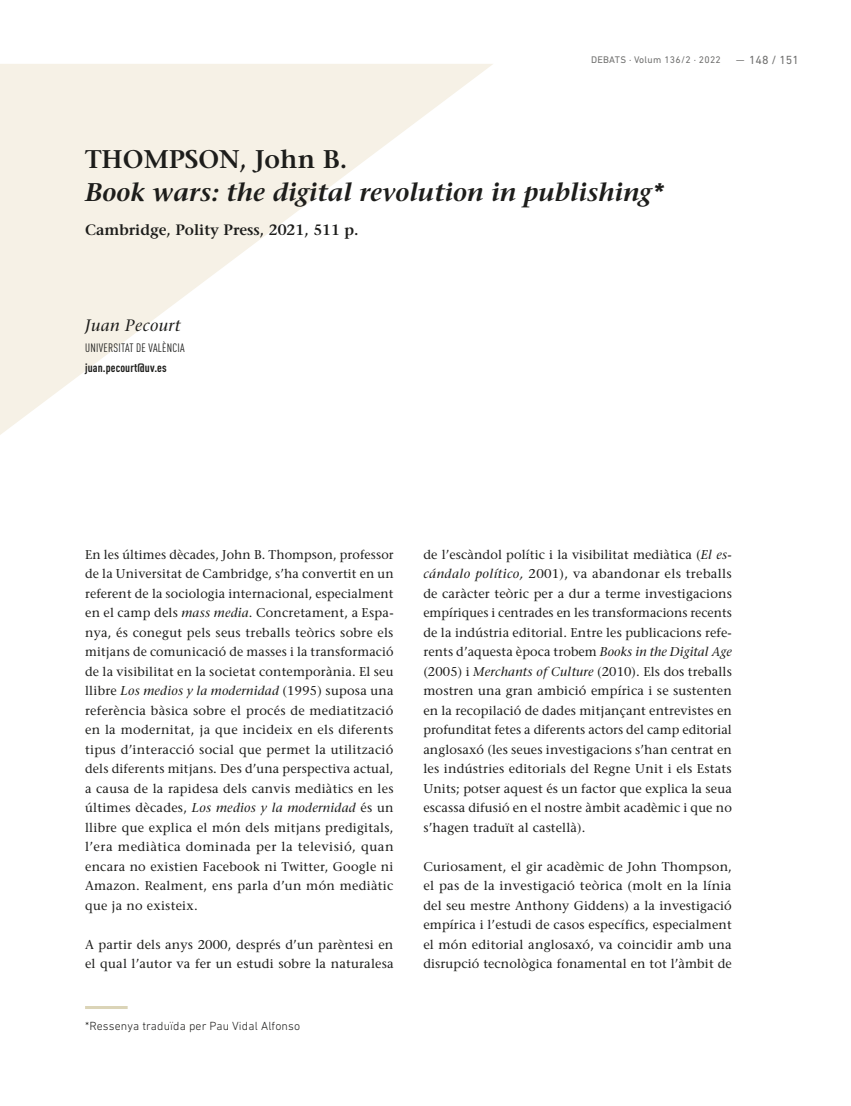
<style>
.page{position:relative;width:851px;height:1106px;background:#fff}
.page>*{position:absolute;margin:0;border:0;box-sizing:border-box;transform-origin:0 0}
.TITULO_DOSSIER{font:italic 600 25.5px "Stone Serif Std";color:#1d1d1b}
.TITULO_DOSSIER-2{font:600 25.5px "Stone Serif Std";color:#1d1d1b}
.NOMBRES{font:italic 500 16.5px "Stone Serif Std";letter-spacing:.03em;color:#1d1d1b}
.TITULO_DOSSIER-3{font:600 15px "Stone Serif Std";color:#1d1d1b}
.TEXTO_CORRIENTE{font:500 12.75px/19.5px "Stone Serif Std";letter-spacing:.015em;color:#1d1d1b;text-align:justify}
.TEXTO_RESUM{font:300 12px "DIN Next LT Pro";letter-spacing:.01em;color:#1d1d1b}
.t1{font:condensed 12px "DIN Pro";letter-spacing:.02em;color:#1d1d1b}
.t2{font:700 condensed 12px "DIN Pro";letter-spacing:.01em;color:#1d1d1b}
.t3{font:12px "DIN Next LT Pro";color:#70706f}
.t4{font:9.75px "DIN Next LT Pro";letter-spacing:.03em;color:#70706f}
.s1{font-style:italic}
</style>
<div class="page">
<svg style="left:0;top:64px;width:493px;height:371px;fill:#f8f4ed"></svg>
<hr style="left:85px;top:1006px;width:43px;height:3px;background:#dbd4b7">
<p class="t4" style="left:591px;top:54px;width:131px">DEBATS · Volum 136/2 · 2022</p>
<p class="t4" style="left:736px;top:54px;width:10px">—</p>
<p class="t3" style="left:749px;top:53px;width:51px">148 / 151</p>
<p class="TITULO_DOSSIER-2" style="left:85px;top:143px;width:264px">THOMPSON, John B.</p>
<p class="TITULO_DOSSIER" style="left:85px;top:177px;width:582px">Book wars: the digital revolution in publishing*</p>
<p class="TITULO_DOSSIER-3" style="left:85px;top:221px;width:275px">Cambridge, Polity Press, 2021, 511 p.</p>
<p class="NOMBRES" style="left:85px;top:316px;width:97px">Juan Pecourt</p>
<p class="t1" style="left:85px;top:339px;width:101px">UNIVERSITAT DE VALÈNCIA</p>
<p class="t2" style="left:85px;top:358px;width:83px">juan.pecourt@uv.es</p>
<p class="TEXTO_CORRIENTE" style="left:85px;top:544px;width:310px">En les últimes dècades, John B. Thompson, professor de la Universitat de Cambridge, s’ha convertit en un referent de la sociologia internacional, especialment en el camp dels <span class="s1">mass media</span>. Concretament, a Espa&shy;nya, és conegut pels seus treballs teòrics sobre els mitjans de comunicació de masses i la transformació de la visibilitat en la societat contemporània. El seu llibre <span class="s1">Los medios y la modernidad</span> (1995) suposa una referència bàsica sobre el procés de mediatització en la modernitat, ja que incideix en els diferents tipus d’interacció social que permet la utilització dels diferents mitjans. Des d’una perspectiva actual, a causa de la rapidesa dels canvis mediàtics en les últimes dècades, <span class="s1">Los medios y la modernidad</span> és un llibre que explica el món dels mitjans predigitals, l’era mediàtica dominada per la televisió, quan encara no existien Facebook ni Twitter, Google ni Amazon. Realment, ens parla d’un món mediàtic que ja no existeix.</p>
<p class="TEXTO_CORRIENTE" style="left:85px;top:934px;width:310px">A partir dels anys 2000, després d’un parèntesi en el qual l’autor va fer un estudi sobre la naturalesa</p>
<p class="TEXTO_RESUM" style="left:85px;top:1019px;width:216px">*Ressenya traduïda per Pau Vidal Alfonso</p>
<p class="TEXTO_CORRIENTE" style="left:423px;top:544px;width:310px">de l’escàndol polític i la visibilitat mediàtica (<span class="s1">El es&shy;cándalo político,</span> 2001), va abandonar els treballs de caràcter teòric per a dur a terme investigacions empíriques i centrades en les transformacions recents de la indústria editorial. Entre les publicacions refe&shy;rents d’aquesta època trobem <span class="s1">Books in the Digital Age </span>(2005) i <span class="s1">Merchants of Culture</span> (2010). Els dos treballs mostren una gran ambició empírica i se sustenten en la recopilació de dades mitjançant entrevistes en profunditat fetes a diferents actors del camp editorial anglosaxó (les seues investigacions s’han centrat en les indústries editorials del Regne Unit i els Estats Units; potser aquest és un factor que explica la seua escassa difusió en el nostre àmbit acadèmic i que no s’hagen traduït al castellà).</p>
<p class="TEXTO_CORRIENTE" style="left:423px;top:856px;width:310px">Curiosament, el gir acadèmic de John Thompson, el pas de la investigació teòrica (molt en la línia del seu mestre Anthony Giddens) a la investigació empírica i l’estudi de casos específics, especialment el món editorial anglosaxó, va coincidir amb una disrupció tecnològica fonamental en tot l’àmbit de</p>
</div>
